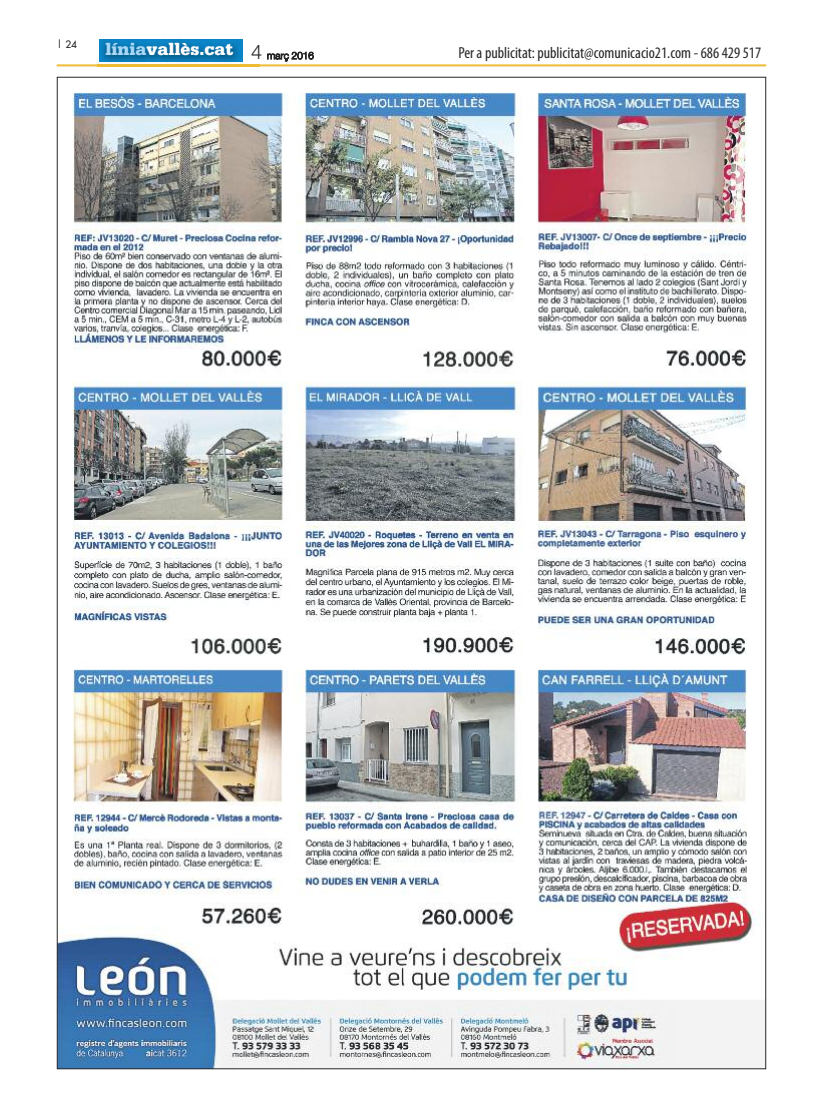
<style>
.page{position:relative;width:823px;height:1106px;background:#fff}
.page>*{position:absolute;margin:0;border:0;box-sizing:border-box;transform-origin:0 0}
.t1{font:900 18px "Serifa";color:#fff}
.t2{font:condensed 16px "Myriad Pro";color:#272627}
.t3{font:10px "Futura";color:#272627}
.s1{color:#a7d8f7}
.s2{font-family:"Helvetica Neue";font-weight:300;font-size:20px;color:#272627}
</style>
<div class="page">
<hr style="left:57px;top:64px;width:708px;height:2px;background:#edbb34">
<img style="left:98px;top:39px;width:161px;height:28px">
<img style="left:99px;top:39px;width:143px;height:22px">
<img style="left:59px;top:92px;width:704px;height:975px">
<p class="t3" style="left:57px;top:40px;width:22px">| 24</p>
<p class="t1" style="left:106px;top:43px;width:209px"><span class="s1">línia</span>vallès.cat <span class="s2">4</span> <sub>març</sub> <sub>2016</sub></p>
<p class="t2" style="left:458px;top:47px;width:304px">Per a publicitat: publicitat@comunicacio21.com - 686 429 517</p>
</div>
